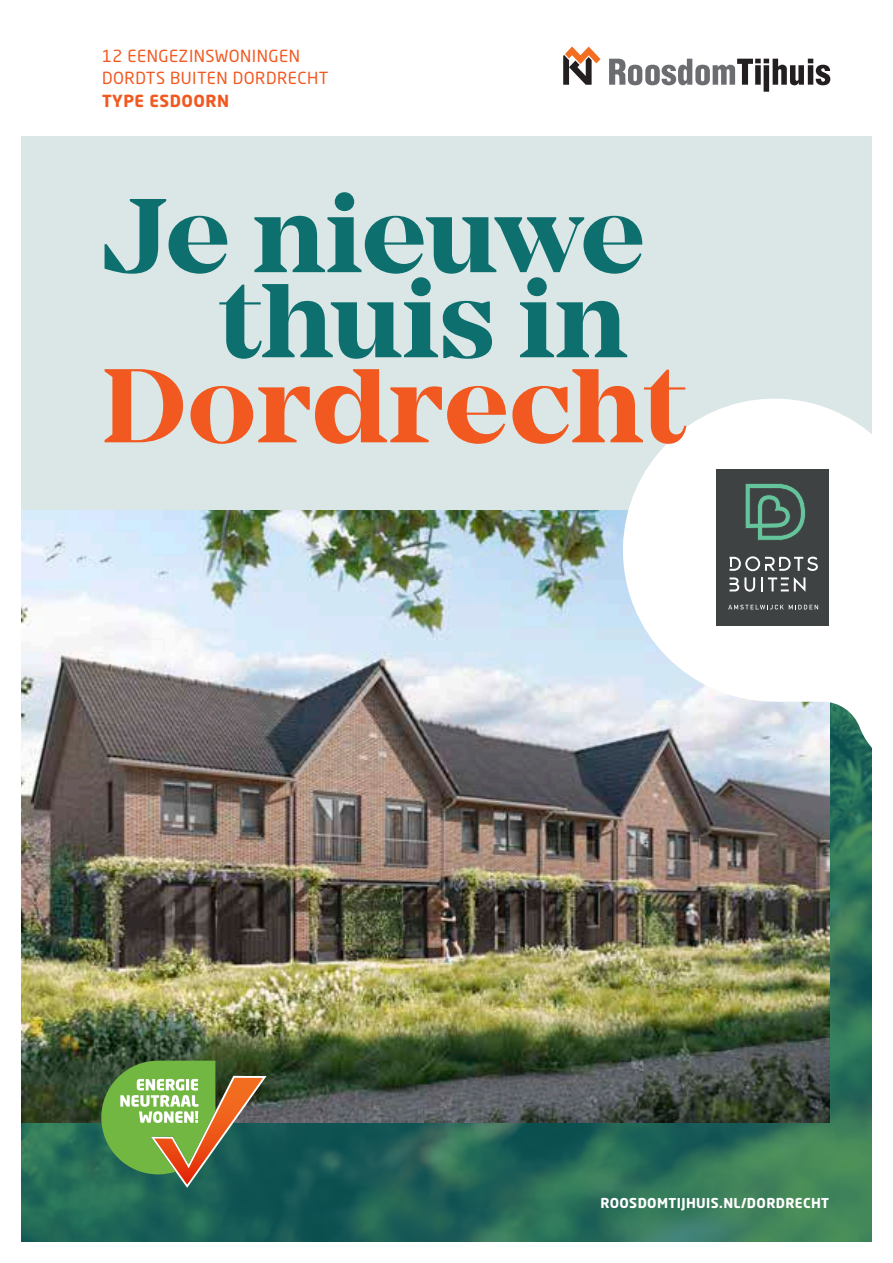
<style>
.page{position:relative;width:893px;height:1263px;background:#fff}
.page>*{position:absolute;margin:0;border:0;box-sizing:border-box;transform-origin:0 0}
.t1{font:700 109.2px/85.1px "Mirador";letter-spacing:-.01em;color:#0d6f6e;text-align:right}
.t2{font:700 109.2px "Mirador";letter-spacing:.005em;color:#f15921}
.t3{font:16.5px/22.5px "Neo Sans Std";letter-spacing:.03em;color:#f15921}
.t4{font:700 16.5px "Neo Sans Std";letter-spacing:.03em;color:#f15921}
.t5{font:700 13.5px "Neo Sans Std";letter-spacing:.03em;color:#fff}
</style>
<div class="page">
<svg style="left:21px;top:775px;width:851px;height:467px;background:#296c58"></svg>
<div style="left:21px;top:136px;width:851px;height:425px;background:#dbe6e6"></div>
<svg style="left:563px;top:46px;width:37px;height:39px"></svg>
<svg style="left:609px;top:59px;width:221px;height:33px"></svg>
<img style="left:21px;top:510px;width:808px;height:613px">
<svg style="left:101px;top:1061px;width:166px;height:127px;background:#708e54"></svg>
<svg style="left:621px;top:398px;width:251px;height:377px"></svg>
<div style="left:716px;top:470px;width:113px;height:156px;background:#3e4242"></div>
<svg style="left:730px;top:577px;width:25px;height:15px"></svg>
<svg style="left:761px;top:577px;width:44px;height:15px"></svg>
<svg style="left:745px;top:483px;width:61px;height:57px"></svg>
<svg style="left:730px;top:556px;width:88px;height:15px"></svg>
<svg style="left:728px;top:605px;width:90px;height:4px"></svg>
<p class="t3" style="left:102px;top:44px;width:228px">12 EENGEZINSWONINGEN<br>DORDTS BUITEN DORDRECHT</p>
<p class="t4" style="left:102px;top:90px;width:129px">TYPE ESDOORN</p>
<h1 class="t1" style="left:102px;top:196px;width:545px">Je nieuwe thuis in</h1>
<h1 class="t2" style="left:102px;top:341px;width:586px">Dordrecht</h1>
<p class="t5" style="left:600px;top:1194px;width:230px">ROOSDOMTIJHUIS.NL/DORDRECHT</p>
</div>
